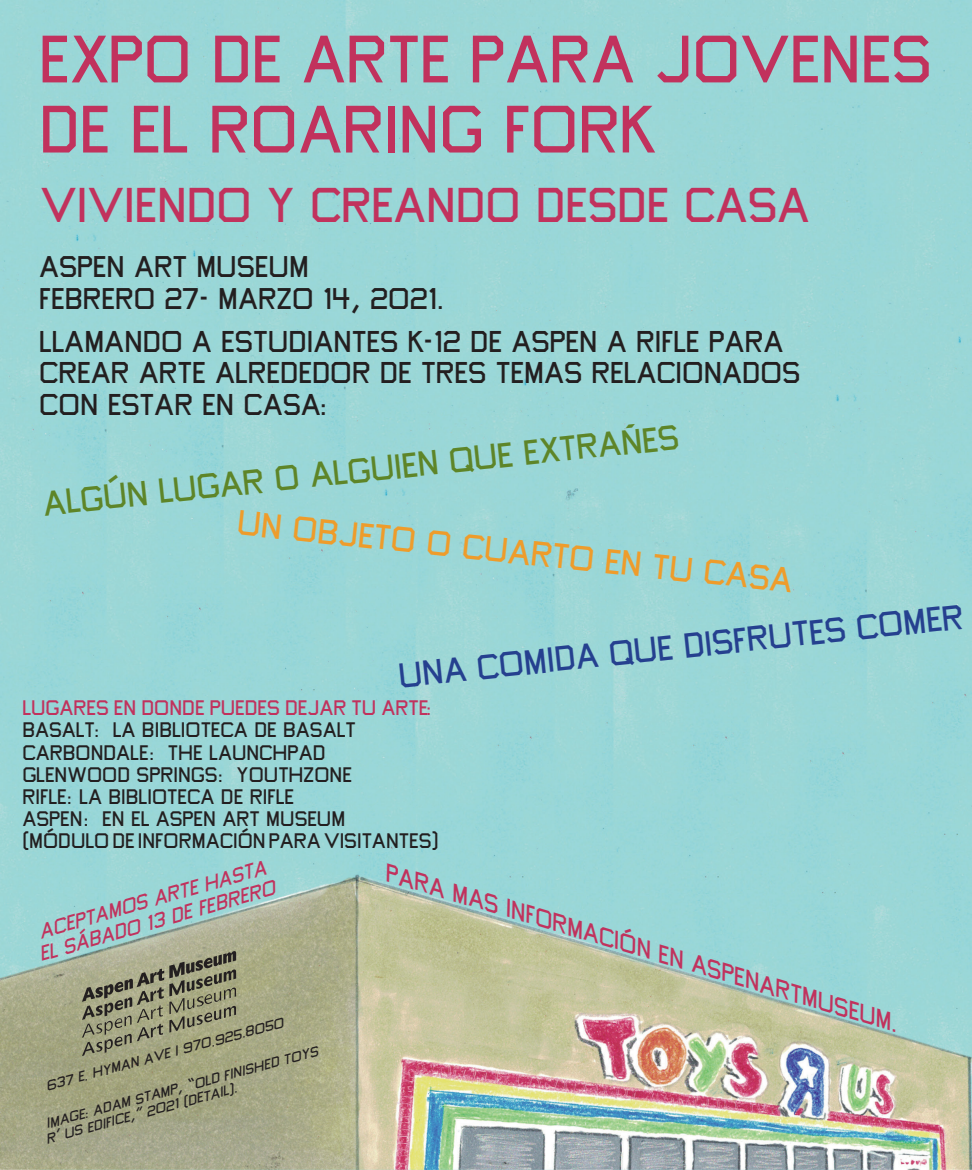
<style>
.page{position:relative;width:972px;height:1170px;background:#fff}
.page>*{position:absolute;margin:0;border:0;box-sizing:border-box;transform-origin:0 0}
.t1{font:58.35px/70.1px "Tapeworm";color:#c1325d}
.t2{font:42.75px "Tapeworm";color:#c1325d}
.t3{font:30.45px "Tapeworm";color:#5e8528}
.t4{font:30.45px "Tapeworm";color:#25408f}
.t5{font:30.45px "Tapeworm";color:#ee9c2b}
.t6{font:26.4px/31.7px "Tapeworm";color:#231f20}
.t7{font:26.25px "Tapeworm";color:#231f20}
.t8{font:italic 21.75px "Tapeworm";color:#c1325d}
.t9{font:18.45px "Tapeworm";color:#231f20}
.t10{font:18.45px "Tapeworm";color:#c1325d}
.t11{font:italic 18.15px "Tapeworm";color:#c1325d}
.t12{font:italic 12.3px "Tapeworm";color:#231f20;scale:1.07 1}
.t13{font:italic 12.15px/14.7px "Tapeworm";color:#231f20;scale:1.07 1}
</style>
<div class="page">
<img style="left:0;top:0;width:972px;height:1169px">
<svg style="left:82px;top:950px;width:154px;height:105px;background:#919275"></svg>
<p class="t1" style="left:39px;top:20px;width:894px">EXPO DE ARTE PARA JOVENES<br>DE EL ROARING FORK</p>
<p class="t2" style="left:41px;top:174px;width:771px">VIVIENDO Y CREANDO DESDE CASA</p>
<p class="t7" style="left:39px;top:248px;width:271px">ASPEN ART MUSEUM</p>
<p class="t7" style="left:39px;top:280px;width:406px">FEBRERO 27- MARZO 14, 2021.</p>
<p class="t6" style="left:39px;top:323px;width:763px">LLAMANDO A ESTUDIANTES K-12 DE ASPEN A RIFLE PARA<br>CREAR ARTE ALREDEDOR DE TRES TEMAS RELACIONADOS<br>CON ESTAR EN CASA :</p>
<p class="t3" style="left:41px;top:482px;width:641px;rotate:-6deg">ALGÚN LUGAR O ALGUIEN QUE EXTRAÑES</p>
<p class="t5" style="left:240px;top:500px;width:560px;rotate:6deg">UN OBJETO O CUARTO EN TU CASA</p>
<p class="t4" style="left:396px;top:654px;width:569px;rotate:-6deg">UNA COMIDA QUE DISFRUTES COMER</p>
<p class="t10" style="left:22px;top:694px;width:418px">LUGARES EN DONDE PUEDES DEJAR TU ARTE :</p>
<p class="t9" style="left:22px;top:716px;width:335px">BASALT : LA BIBLIOTECA DE BASALT</p>
<p class="t9" style="left:22px;top:739px;width:305px">CARBONDALE : THE LAUNCHPAD</p>
<p class="t9" style="left:22px;top:761px;width:331px">GLENWOOD SPRINGS : YOUTHZONE</p>
<p class="t9" style="left:22px;top:783px;width:273px">RIFLE :LA BIBLIOTECA DE RIFLE</p>
<p class="t9" style="left:22px;top:805px;width:325px">ASPEN : EN EL ASPEN ART MUSEUM</p>
<p class="t9" style="left:22px;top:827px;width:418px">(MÓDULO DE INFORMACIÓN PARA VISITANTES)</p>
<p class="t11" style="left:35px;top:919px;width:237px;rotate:-16deg">ACEPTAMOS ARTE HASTA</p>
<p class="t11" style="left:36px;top:941px;width:246px;rotate:-16deg">EL SÁBADO 13 DE FEBRERO</p>
<p class="t12" style="left:44px;top:1077px;width:231px;rotate:-15deg">637 E. Hyman Ave i 970.925.8050</p>
<p class="t13" style="left:40px;top:1116px;width:268px;text-indent:4px;rotate:-15deg">Image :Adam Stamp, “Old Finished Toys<br>R’ Us Edifice,” 2021 (DETAIL).</p>
<p class="t8" style="left:393px;top:855px;width:534px;rotate:17deg">PARA MAS INFORMACIÓN EN ASPENARTMUSEUM.</p>
</div>
